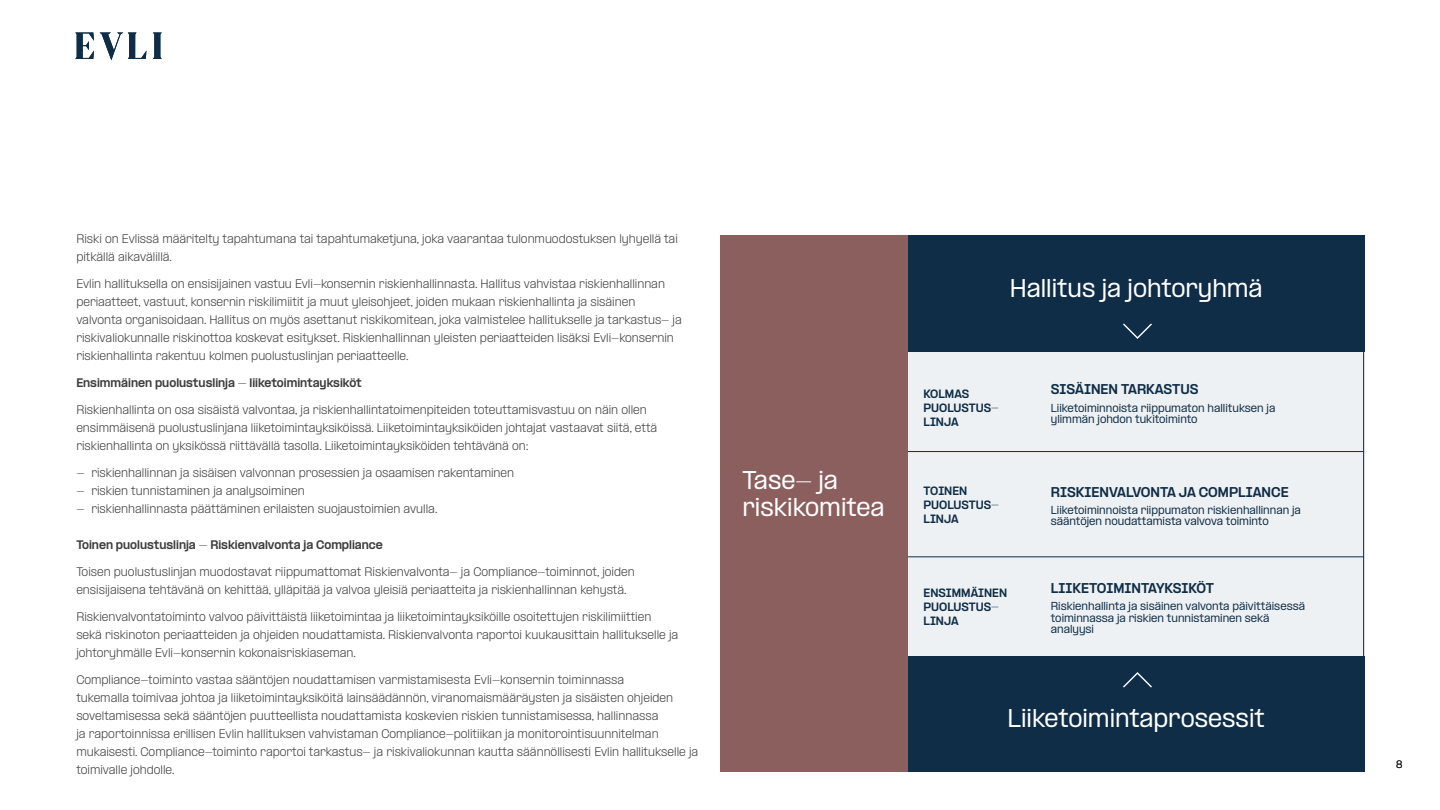
<style>
.page{position:relative;width:1440px;height:810px;background:#fff}
.page>*{position:absolute;margin:0;border:0;box-sizing:border-box;transform-origin:0 0}
.t1{font:500 21.75px/27px "PP Formula";color:#fff}
.t2{font:800 12.08px "PP Formula";color:#0f2d46}
.t3{font:300 10.5px/18px "PP Formula";color:#3c3c3c}
.t4{font:800 10.5px "PP Formula";color:#3c3c3c}
.t5{font:800 10.2px/14px "PP Formula";color:#0f2d46}
.t6{font:500 9.82px/11.5px "PP Formula";color:#0f2d46}
.t7{font:300 9px "PP Formula";color:#000}
</style>
<div class="page">
<svg style="left:75px;top:32px;width:19px;height:27px"></svg>
<svg style="left:100px;top:32px;width:46px;height:28px"></svg>
<svg style="left:153px;top:32px;width:9px;height:27px"></svg>
<div style="left:720px;top:235px;width:188px;height:537px;background:#8c5f5f"></div>
<div style="left:908px;top:352px;width:457px;height:305px;background:#eef1f3"></div>
<div style="left:908px;top:235px;width:457px;height:117px;background:#0f2d46"></div>
<div style="left:908px;top:657px;width:457px;height:115px;background:#0f2d46"></div>
<svg style="left:1123px;top:672px;width:29px;height:16px"></svg>
<svg style="left:1123px;top:323px;width:29px;height:16px"></svg>
<hr style="left:1363px;top:352px;width:1px;height:305px;background:#0f2d46">
<hr style="left:908px;top:451px;width:456px;height:1px;background:#0f2d46">
<hr style="left:908px;top:556px;width:456px;height:1px;background:#0f2d46">
<p class="t3" style="left:76px;top:230px;width:603px">Riski on Evlissä määritelty tapahtumana tai tapahtumaketjuna, joka vaarantaa tulonmuodostuksen lyhyellä tai pitkällä aikavälillä.</p>
<p class="t3" style="left:76px;top:275px;width:607px">Evlin hallituksella on ensisijainen vastuu Evli-konsernin riskienhallinnasta. Hallitus vahvistaa riskienhallinnan periaatteet, vastuut, konsernin riskilimiitit ja muut yleisohjeet, joiden mukaan riskienhallinta ja sisäinen valvonta organisoidaan. Hallitus on myös asettanut riskikomitean, joka valmistelee hallitukselle ja tarkastus- ja riskivaliokunnalle riskinottoa koskevat esitykset. Riskienhallinnan yleisten periaatteiden lisäksi Evli-konsernin riskienhallinta rakentuu kolmen puolustuslinjan periaatteelle.</p>
<p class="t4" style="left:76px;top:376px;width:287px">Ensimmäinen puolustuslinja – liiketoimintayksiköt</p>
<p class="t3" style="left:76px;top:401px;width:583px">Riskienhallinta on osa sisäistä valvontaa, ja riskienhallintatoimenpiteiden toteuttamisvastuu on näin ollen ensimmäisenä puolustuslinjana liiketoimintayksiköissä. Liiketoimintayksiköiden johtajat vastaavat siitä, että riskienhallinta on yksikössä riittävällä tasolla. Liiketoimintayksiköiden tehtävänä on:</p>
<p class="t3" style="left:76px;top:464px;width:439px">- riskienhallinnan ja sisäisen valvonnan prosessien ja osaamisen rakentaminen</p>
<p class="t3" style="left:76px;top:482px;width:230px">- riskien tunnistaminen ja analysoiminen</p>
<p class="t3" style="left:76px;top:500px;width:363px">- riskienhallinnasta päättäminen erilaisten suojaustoimien avulla.</p>
<p class="t4" style="left:76px;top:538px;width:308px">Toinen puolustuslinja – Riskienvalvonta ja Compliance</p>
<p class="t3" style="left:76px;top:563px;width:560px">Toisen puolustuslinjan muodostavat riippumattomat Riskienvalvonta- ja Compliance-toiminnot, joiden ensisijaisena tehtävänä on kehittää, ylläpitää ja valvoa yleisiä periaatteita ja riskienhallinnan kehystä.</p>
<p class="t3" style="left:76px;top:608px;width:603px">Riskienvalvontatoiminto valvoo päivittäistä liiketoimintaa ja liiketoimintayksiköille osoitettujen riskilimiittien sekä riskinoton periaatteiden ja ohjeiden noudattamista. Riskienvalvonta raportoi kuukausittain hallitukselle ja johtoryhmälle Evli-konsernin kokonaisriskiaseman.</p>
<p class="t3" style="left:76px;top:671px;width:623px">Compliance-toiminto vastaa sääntöjen noudattamisen varmistamisesta Evli-konsernin toiminnassa<br>tukemalla toimivaa johtoa ja liiketoimintayksiköitä lainsäädännön, viranomaismääräysten ja sisäisten ohjeiden soveltamisessa sekä sääntöjen puutteellista noudattamista koskevien riskien tunnistamisessa, hallinnassa<br>ja raportoinnissa erillisen Evlin hallituksen vahvistaman Compliance-politiikan ja monitorointisuunnitelman mukaisesti. Compliance-toiminto raportoi tarkastus- ja riskivaliokunnan kautta säännöllisesti Evlin hallitukselle ja toimivalle johdolle.</p>
<h1 class="t1" style="left:743px;top:467px;width:144px">Tase- ja riskikomitea</h1>
<h1 class="t1" style="left:1010px;top:275px;width:254px">Hallitus ja johtoryhmä</h1>
<p class="t5" style="left:924px;top:387px;width:77px">KOLMAS<br>PUOLUSTUS-<br>LINJA</p>
<p class="t5" style="left:924px;top:484px;width:77px">TOINEN<br>PUOLUSTUS-<br>LINJA</p>
<p class="t2" style="left:1051px;top:382px;width:149px">SISÄINEN TARKASTUS</p>
<p class="t6" style="left:1051px;top:402px;width:226px">Liiketoiminnoista riippumaton hallituksen ja ylimmän johdon tukitoiminto</p>
<p class="t2" style="left:1051px;top:484px;width:239px">RISKIENVALVONTA JA COMPLIANCE</p>
<p class="t6" style="left:1051px;top:504px;width:252px">Liiketoiminnoista riippumaton riskienhallinnan ja sääntöjen noudattamista valvova toiminto</p>
<p class="t5" style="left:924px;top:586px;width:85px">ENSIMMÄINEN<br>PUOLUSTUS-<br>LINJA</p>
<p class="t2" style="left:1051px;top:580px;width:165px">LIIKETOIMINTAYKSIKÖT</p>
<p class="t6" style="left:1051px;top:601px;width:256px">Riskienhallinta ja sisäinen valvonta päivittäisessä toiminnassa ja riskien tunnistaminen sekä analyysi</p>
<h1 class="t1" style="left:1008px;top:705px;width:259px">Liiketoimintaprosessit</h1>
<p class="t7" style="left:1396px;top:759px;width:8px">8</p>
</div>
